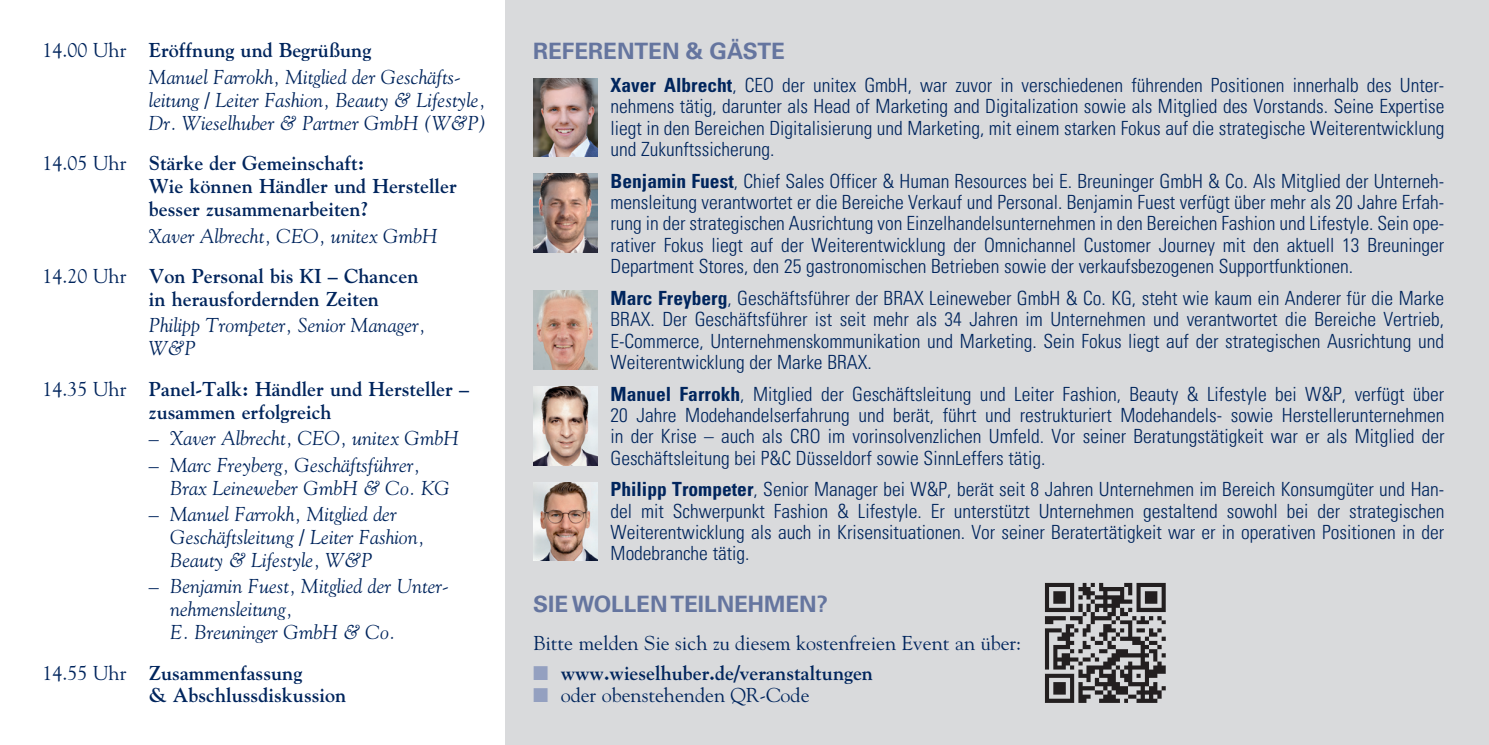
<style>
.page{position:relative;width:1489px;height:745px;background:#fff}
.page>*{position:absolute;margin:0;border:0;box-sizing:border-box;transform-origin:0 0}
.t1{font:700 22.5px "Univers LT Pro 65";color:#65759f}
.t2{font:italic 20px/22.8px "Goudy Std";color:#00255d}
.t3{font:700 20px/22.8px "Goudy Std";color:#00255d}
.t4{font:20px "Goudy Std";color:#00255d}
.t5{font:300 condensed 19.5px/21.2px "Univers LT Pro";color:#00255d;text-align:justify}
.s1{font-style:normal}
.s2{font-weight:700;font-style:normal}
.s3{font-weight:400}
.s4{font-weight:700}
.s5{color:#94a0c0}
</style>
<div class="page">
<div style="left:505px;top:0;width:983px;height:744px;background:#d9dadc"></div>
<img style="left:1044px;top:582px;width:122px;height:121px">
<img style="left:533px;top:78px;width:64px;height:79px">
<img style="left:533px;top:291px;width:64px;height:78px">
<img style="left:533px;top:386px;width:64px;height:79px">
<img style="left:533px;top:482px;width:64px;height:78px">
<img style="left:533px;top:174px;width:64px;height:78px">
<p class="t2" style="left:149px;top:37px;width:313px;line-height:26.5px;text-indent:-106px"><span class="s1">14.00 Uhr</span> <span class="s2">Eröffnung und Begrüßung<br></span>Manuel Farrokh, Mitglied der Geschäfts-</p>
<p class="t2" style="left:149px;top:88px;width:339px">leitung / Leiter Fashion, Beauty &amp; Lifestyle,<br>Dr. Wieselhuber &amp; Partner GmbH (W&amp;P)</p>
<p class="t3" style="left:149px;top:152px;width:309px;text-indent:-106px"><span class="s3">14.05 Uhr</span> Stärke der Gemeinschaft:<br>Wie können Händler und Hersteller besser zusammenarbeiten?</p>
<p class="t2" style="left:43px;top:215px;width:396px;line-height:40.5px;text-indent:106px">Xaver Albrecht, CEO, unitex GmbH<br><span class="s1">14.20 Uhr</span> <span class="s2">Von Personal bis KI – Chancen</span></p>
<p class="t3" style="left:149px;top:287px;width:232px">in herausfordernden Zeiten</p>
<p class="t2" style="left:149px;top:314px;width:278px">Philipp Trompeter, Senior Manager,<br>W&amp;P</p>
<p class="t3" style="left:149px;top:377px;width:321px;text-indent:-106px"><span class="s3">14.35 Uhr</span> Panel-Talk: Händler und Hersteller – zusammen erfolgreich</p>
<p class="t2" style="left:149px;top:426px;width:311px">– Xaver Albrecht, CEO, unitex GmbH</p>
<p class="t2" style="left:170px;top:453px;width:281px;text-indent:-21px">– Marc Freyberg, Geschäftsführer,<br>Brax Leineweber GmbH &amp; Co. KG</p>
<p class="t2" style="left:170px;top:502px;width:256px;text-indent:-21px">– Manuel Farrokh, Mitglied der<br>Geschäftsleitung / Leiter Fashion,<br>Beauty &amp; Lifestyle, W&amp;P</p>
<p class="t2" style="left:170px;top:574px;width:280px;text-indent:-21px">– Benjamin Fuest, Mitglied der Unter&shy;nehmensleitung,<br>E. Breuninger GmbH &amp; Co.</p>
<p class="t3" style="left:149px;top:660px;width:199px;text-indent:-106px"><span class="s3">14.55 Uhr</span> Zusammenfassung<br>&amp; Abschlussdiskussion</p>
<p class="t1" style="left:533px;top:35px;width:253px">REFERENTEN &amp; GÄSTE</p>
<p class="t5" style="left:610px;top:74px;width:835px"><span class="s4">Xaver Albrecht</span>, CEO der unitex GmbH, war zuvor in verschiedenen führenden Positionen innerhalb des Unter&shy;nehmens tätig, darunter als Head of Marketing and Digitalization sowie als Mitglied des Vorstands. Seine Expertise liegt in den Bereichen Digitalisierung und Marketing, mit einem starken Fokus auf die strategische Weiterentwicklung und Zukunftssicherung.</p>
<p class="t5" style="left:610px;top:169px;width:835px"><span class="s4">Benjamin Fuest</span>, Chief Sales Officer &amp; Human Resources bei E. Breuninger GmbH &amp; Co. Als Mitglied der Unterneh&shy;mensleitung verantwortet er die Bereiche Verkauf und Personal. Benjamin Fuest verfügt über mehr als 20 Jahre Erfah&shy;rung in der strategischen Ausrichtung von Einzelhandelsunternehmen in den Bereichen Fashion und Lifestyle. Sein ope&shy;rativer Fokus liegt auf der Weiterentwicklung der Omnichannel Customer Journey mit den aktuell 13 Breuninger Department Stores, den 25 gastronomischen Betrieben sowie der verkaufsbezogenen Supportfunktionen.</p>
<p class="t5" style="left:610px;top:286px;width:835px"><span class="s4">Marc Freyberg</span>, Geschäftsführer der BRAX Leineweber GmbH &amp; Co. KG, steht wie kaum ein Anderer für die Marke BRAX. Der Geschäftsführer ist seit mehr als 34 Jahren im Unternehmen und verantwortet die Bereiche Vertrieb, E-Commerce, Unternehmenskommunikation und Marketing. Sein Fokus liegt auf der strategischen Ausrichtung und Weiterentwicklung der Marke BRAX.</p>
<p class="t5" style="left:610px;top:382px;width:835px"><span class="s4">Manuel Farrokh</span>, Mitglied der Geschäftsleitung und Leiter Fashion, Beauty &amp; Lifestyle bei W&amp;P, verfügt über 20 Jahre Modehandelserfahrung und berät, führt und restrukturiert Modehandels- sowie Herstellerunternehmen in der Krise – auch als CRO im vorinsolvenzlichen Umfeld. Vor seiner Beratungstätigkeit war er als Mitglied der Geschäftsleitung bei P&amp;C Düsseldorf sowie SinnLeffers tätig.</p>
<p class="t5" style="left:610px;top:477px;width:835px"><span class="s4">Philipp Trompeter</span>, Senior Manager bei W&amp;P, berät seit 8 Jahren Unternehmen im Bereich Konsumgüter und Han&shy;del mit Schwerpunkt Fashion &amp; Lifestyle. Er unterstützt Unternehmen gestaltend sowohl bei der strategischen Weiterentwicklung als auch in Krisensituationen. Vor seiner Beratertätigkeit war er in operativen Positionen in der Modebranche tätig.</p>
<p class="t1" style="left:533px;top:588px;width:296px">SIE WOLLEN TEILNEHMEN?</p>
<p class="t4" style="left:533px;top:630px;width:489px">Bitte melden Sie sich zu diesem kostenfreien Event an über:</p>
<p class="t3" style="left:533px;top:660px;width:341px"><span class="s5">■</span> www.wieselhuber.de/veranstaltungen</p>
<p class="t4" style="left:533px;top:682px;width:278px"><span class="s5">■</span> oder obenstehenden QR-Code</p>
</div>
